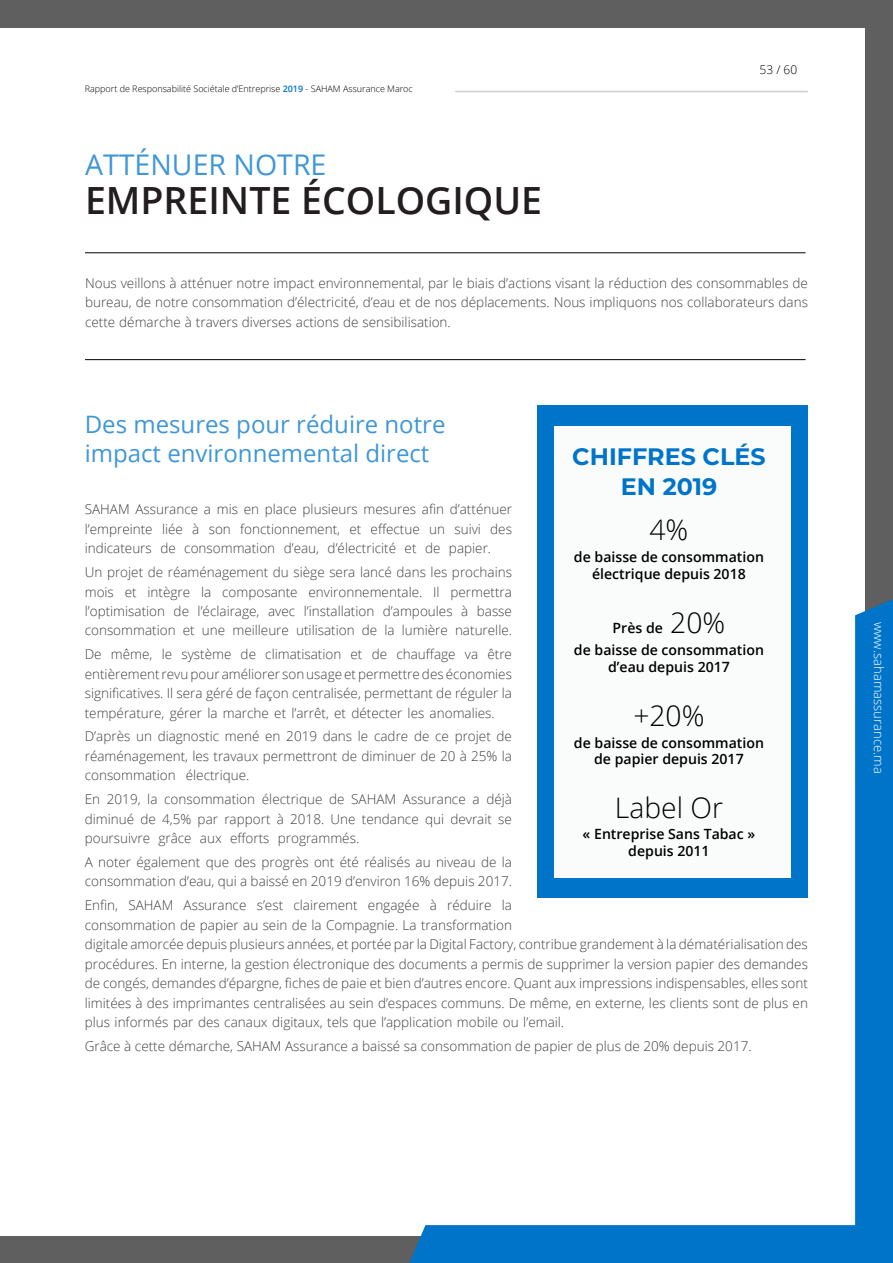
<style>
.page{position:relative;width:893px;height:1263px;background:#5f5f60}
.page>*{position:absolute;margin:0;border:0;box-sizing:border-box;transform-origin:0 0}
.t1{font:600 37.5px "Open Sans";color:#221e1f}
.t2{font:28.5px "Open Sans";color:#3f97d6}
.t3{font:300 28.2px "Open Sans";color:#000}
.t4{font:24px/28.8px "Open Sans";color:#3f97d6}
.t5{font:700 23.85px/29.4px "Montserrat";color:#0074c8;text-align:center}
.t6{font:600 14.1px/17px "Open Sans";color:#000;text-align:center}
.t7{font:300 13.5px/19.5px "Open Sans";color:#404042;text-align:justify}
.t8{font:300 13.05px "Open Sans";color:#fff}
.t9{font:300 12px "Open Sans";color:#000}
.t10{font:300 9px "Open Sans";color:#000}
.s1{font-weight:600;color:#0074c8}
.s2{font-weight:300;font-size:28.2px}
</style>
<div class="page">
<div style="left:0;top:28px;width:865px;height:1207px;background:#fff"></div>
<svg style="left:404px;top:599px;width:489px;height:664px"></svg>
<svg style="left:455px;top:90px;width:353px;height:3px"></svg>
<hr style="left:85px;top:359px;width:721px;height:1px;background:#000">
<hr style="left:85px;top:252px;width:721px;height:1px;background:#000">
<div style="left:537px;top:405px;width:271px;height:493px;background:#0074c8"></div>
<div style="left:554px;top:426px;width:237px;height:452px;background:#fafbfb"></div>
<p class="t10" style="left:85px;top:82px;width:330px">Rapport de Responsabilité Sociétale d’Entreprise <span class="s1">2019</span> - SAHAM Assurance Maroc</p>
<h2 class="t2" style="left:85px;top:145px;width:243px">ATTÉNUER NOTRE</h2>
<h1 class="t1" style="left:85px;top:174px;width:459px">EMPREINTE ÉCOLOGIQUE</h1>
<p class="t9" style="left:759px;top:61px;width:39px">53 / 60</p>
<p class="t7" style="left:85px;top:273px;width:724px">Nous veillons à atténuer notre impact environnemental, par le biais d’actions visant la réduction des consommables de bureau, de notre consommation d’électricité, d’eau et de nos déplacements. Nous impliquons nos collaborateurs dans cette démarche à travers diverses actions de sensibilisation.</p>
<h3 class="t4" style="left:85px;top:409px;width:362px">Des mesures pour réduire notre impact environnemental direct</h3>
<p class="t7" style="left:85px;top:499px;width:429px">SAHAM Assurance a mis en place plusieurs mesures afin d’atténuer l’empreinte liée à son fonctionnement, et effectue un suivi des indicateurs de consommation d’eau, d’électricité et de papier.</p>
<p class="t7" style="left:85px;top:562px;width:429px">Un projet de réaménagement du siège sera lancé dans les prochains mois et intègre la composante environnementale. Il permettra l’optimisation de l’éclairage, avec l’installation d’ampoules à basse consommation et une meilleure utilisation de la lumière naturelle.</p>
<p class="t7" style="left:85px;top:644px;width:429px">De même, le système de climatisation et de chauffage va être entièrement revu pour améliorer son usage et permettre des économies significatives. Il sera géré de façon centralisée, permettant de réguler la température, gérer la marche et l’arrêt, et détecter les anomalies.</p>
<p class="t7" style="left:85px;top:726px;width:429px">D’après un diagnostic mené en 2019 dans le cadre de ce projet de réaménagement, les travaux permettront de diminuer de 20 à 25% la consommation électrique.</p>
<p class="t7" style="left:85px;top:789px;width:429px">En 2019, la consommation électrique de SAHAM Assurance a déjà diminué de 4,5% par rapport à 2018. Une tendance qui devrait se poursuivre grâce aux efforts programmés.</p>
<p class="t7" style="left:85px;top:852px;width:429px">A noter également que des progrès ont été réalisés au niveau de la consommation d’eau, qui a baissé en 2019 d’environ 16% depuis 2017.</p>
<p class="t7" style="left:85px;top:895px;width:725px;text-align:left">Enfin, SAHAM Assurance s’est clairement engagée à réduire la<br>consommation de papier au sein de la Compagnie. La transformation<br>digitale amorcée depuis plusieurs années, et portée par la Digital Factory, contribue grandement à la dématérialisation des procédures. En interne, la gestion électronique des documents a permis de supprimer la version papier des demandes de congés, demandes d’épargne, fiches de paie et bien d’autres encore. Quant aux impressions indispensables, elles sont limitées à des imprimantes centralisées au sein d’espaces communs. De même, en externe, les clients sont de plus en plus informés par des canaux digitaux, tels que l’application mobile ou l’email.</p>
<p class="t7" style="left:85px;top:1036px;width:668px">Grâce à cette démarche, SAHAM Assurance a baissé sa consommation de papier de plus de 20% depuis 2017.</p>
<h3 class="t5" style="left:572px;top:441px;width:195px">CHIFFRES CLÉS<br>EN 2019</h3>
<h3 class="t3" style="left:649px;top:511px;width:40px">4%</h3>
<p class="t6" style="left:574px;top:548px;width:191px">de baisse de consommation électrique depuis 2018</p>
<p class="t6" style="left:574px;top:617px;width:191px;line-height:21.1px">Près de <span class="s2">20%<br></span>de baisse de consommation</p>
<p class="t6" style="left:608px;top:658px;width:123px">d’eau depuis 2017</p>
<h3 class="t3" style="left:633px;top:697px;width:73px">+20%</h3>
<p class="t6" style="left:574px;top:734px;width:191px">de baisse de consommation de papier depuis 2017</p>
<h3 class="t3" style="left:615px;top:788px;width:110px">Label Or</h3>
<p class="t6" style="left:583px;top:825px;width:174px">« Entreprise Sans Tabac » depuis 2011</p>
<p class="t8" style="left:888px;top:621px;width:153px;rotate:90deg">www.sahamassurance.ma</p>
</div>
